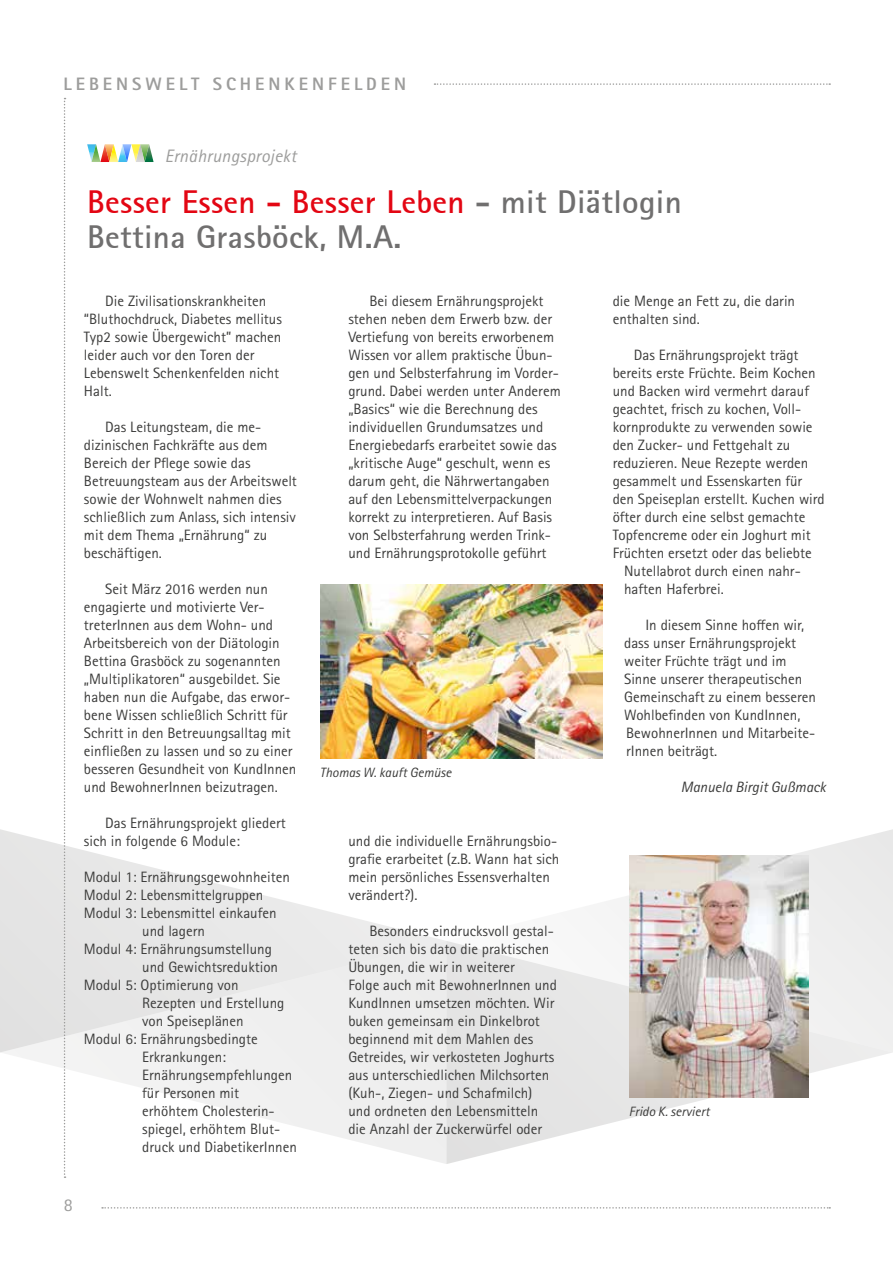
<style>
.page{position:relative;width:893px;height:1263px;background:#fff}
.page>*{position:absolute;margin:0;border:0;box-sizing:border-box;transform-origin:0 0}
.t1{font:33px/34.5px "Rotis Sans Serif Bold 65";letter-spacing:.01em;color:#706f6f}
.t2{font:800 18px "Rotis Sans Serif Pro";letter-spacing:.22em;color:#9d9d9c}
.t3{font:italic 18px "Rotis Sans Serif Pro";letter-spacing:.01em;color:#9d9d9c}
.t4{font:18px "Rotis Sans Serif Pro";color:#9d9d9c}
.t5{font:15px/18px "Rotis Sans Serif Pro";color:#3c3c3b}
.t6{font:italic 15px "Rotis Sans Serif Pro";color:#3c3c3b}
.t7{font:italic 13.5px "Rotis Sans Serif Pro";color:#3c3c3b}
.s1{color:#e30613}
</style>
<div class="page">
<svg style="left:0;top:829px;width:445px;height:112px"></svg>
<svg style="left:0;top:941px;width:446px;height:223px"></svg>
<svg style="left:604px;top:830px;width:288px;height:111px"></svg>
<svg style="left:446px;top:941px;width:446px;height:223px"></svg>
<svg style="left:892px;top:829px;width:1px;height:223px"></svg>
<svg style="left:102px;top:1207px;width:728px;height:1px"></svg>
<svg style="left:434px;top:83px;width:396px;height:2px"></svg>
<svg style="left:64px;top:98px;width:2px;height:1080px"></svg>
<svg style="left:87px;top:144px;width:67px;height:18px"></svg>
<img style="left:321px;top:585px;width:282px;height:174px">
<img style="left:629px;top:855px;width:180px;height:243px">
<p class="t2" style="left:63px;top:72px;width:344px">LEBENSWELT SCHENKENFELDEN</p>
<p class="t3" style="left:165px;top:145px;width:133px">Ernährungsprojekt</p>
<h1 class="t1" style="left:87px;top:184px;width:596px"><span class="s1">Besser Essen - Besser Leben</span> - mit Diätlogin<br>Bettina Grasböck, M.A.</h1>
<p class="t5" style="left:84px;top:292px;width:200px;text-indent:21px">Die Zivilisationskrankheiten “Bluthochdruck, Diabetes mellitus<br>Typ2 sowie Übergewicht” machen leider auch vor den Toren der<br>Lebenswelt Schenkenfelden nicht<br>Halt.</p>
<p class="t5" style="left:84px;top:418px;width:214px;text-indent:21px">Das Leitungsteam, die me&shy;dizinischen Fachkräfte aus dem<br>Bereich der Pflege sowie das<br>Betreuungsteam aus der Arbeitswelt sowie der Wohnwelt nahmen dies schließlich zum Anlass, sich intensiv mit dem Thema „Ernährung“ zu beschäftigen.</p>
<p class="t5" style="left:84px;top:580px;width:214px;text-indent:21px">Seit März 2016 werden nun engagierte und motivierte Ver&shy;treterInnen aus dem Wohn- und Arbeitsbereich von der Diätologin Bettina Grasböck zu sogenannten „Multiplikatoren“ ausgebildet. Sie haben nun die Aufgabe, das erwor&shy;bene Wissen schließlich Schritt für Schritt in den Betreuungsalltag mit einfließen zu lassen und so zu einer besseren Gesundheit von KundInnen und BewohnerInnen beizutragen.</p>
<p class="t5" style="left:84px;top:814px;width:203px;text-indent:21px">Das Ernährungsprojekt gliedert sich in folgende 6 Module:</p>
<p class="t5" style="left:84px;top:868px;width:208px">Modul 1: Ernährungsgewohnheiten</p>
<p class="t5" style="left:84px;top:886px;width:181px">Modul 2: Lebensmittelgruppen</p>
<p class="t5" style="left:84px;top:904px;width:194px">Modul 3: Lebensmittel einkaufen</p>
<p class="t5" style="left:142px;top:922px;width:64px">und lagern</p>
<p class="t5" style="left:84px;top:940px;width:190px">Modul 4: Ernährungsumstellung</p>
<p class="t5" style="left:142px;top:958px;width:137px">und Gewichtsreduktion</p>
<p class="t5" style="left:84px;top:976px;width:156px">Modul 5: Optimierung von</p>
<p class="t5" style="left:142px;top:994px;width:144px">Rezepten und Erstellung</p>
<p class="t5" style="left:142px;top:1012px;width:103px">von Speiseplänen</p>
<p class="t5" style="left:84px;top:1030px;width:175px">Modul 6: Ernährungsbedingte</p>
<p class="t5" style="left:142px;top:1048px;width:85px">Erkrankungen:</p>
<p class="t5" style="left:142px;top:1066px;width:151px">Ernährungsempfehlungen</p>
<p class="t5" style="left:142px;top:1084px;width:98px">für Personen mit</p>
<p class="t5" style="left:142px;top:1102px;width:134px">erhöhtem Cholesterin-</p>
<p class="t5" style="left:142px;top:1120px;width:140px">spiegel, erhöhtem Blut-</p>
<p class="t5" style="left:142px;top:1138px;width:156px">druck und DiabetikerInnen</p>
<p class="t4" style="left:64px;top:1194px;width:10px">8</p>
<p class="t5" style="left:348px;top:292px;width:214px;text-indent:21px">Bei diesem Ernährungsprojekt stehen neben dem Erwerb bzw. der Vertiefung von bereits erworbenem Wissen vor allem praktische Übun&shy;gen und Selbsterfahrung im Vorder&shy;grund. Dabei werden unter Anderem „Basics“ wie die Berechnung des individuellen Grundumsatzes und Energiebedarfs erarbeitet sowie das „kritische Auge“ geschult, wenn es darum geht, die Nährwertangaben auf den Lebensmittelverpackungen korrekt zu interpretieren. Auf Basis von Selbsterfahrung werden Trink&shy;und Ernährungsprotokolle geführt</p>
<p class="t7" style="left:320px;top:764px;width:133px">Thomas W. kauft Gemüse</p>
<p class="t5" style="left:348px;top:832px;width:213px">und die individuelle Ernährungsbio&shy;grafie erarbeitet (z.B. Wann hat sich mein persönliches Essensverhalten verändert?).</p>
<p class="t5" style="left:348px;top:922px;width:210px;text-indent:21px">Besonders eindrucksvoll gestal&shy;teten sich bis dato die praktischen<br>Übungen, die wir in weiterer<br>Folge auch mit BewohnerInnen und<br>KundInnen umsetzen möchten. Wir buken gemeinsam ein Dinkelbrot beginnend mit dem Mahlen des<br>Getreides, wir verkosteten Joghurts aus unterschiedlichen Milchsorten (Kuh-, Ziegen- und Schafmilch) und ordneten den Lebensmitteln die Anzahl der Zuckerwürfel oder</p>
<p class="t5" style="left:613px;top:292px;width:184px">die Menge an Fett zu, die darin enthalten sind.</p>
<p class="t5" style="left:634px;top:346px;width:166px">Das Ernährungsprojekt trägt</p>
<p class="t5" style="left:613px;top:364px;width:204px">bereits erste Früchte. Beim Kochen</p>
<p class="t5" style="left:613px;top:382px;width:198px">und Backen wird vermehrt darauf</p>
<p class="t5" style="left:613px;top:400px;width:190px">geachtet, frisch zu kochen, Voll-</p>
<p class="t5" style="left:613px;top:418px;width:201px">kornprodukte zu verwenden sowie</p>
<p class="t5" style="left:613px;top:436px;width:179px">den Zucker- und Fettgehalt zu</p>
<p class="t5" style="left:613px;top:454px;width:197px">reduzieren. Neue Rezepte werden</p>
<p class="t5" style="left:613px;top:472px;width:191px">gesammelt und Essenskarten für</p>
<p class="t5" style="left:613px;top:490px;width:214px">den Speiseplan erstellt. Kuchen wird</p>
<p class="t5" style="left:613px;top:508px;width:194px">öfter durch eine selbst gemachte</p>
<p class="t5" style="left:613px;top:526px;width:199px">Topfencreme oder ein Joghurt mit</p>
<p class="t5" style="left:613px;top:544px;width:201px">Früchten ersetzt oder das beliebte</p>
<p class="t5" style="left:624px;top:562px;width:178px">Nutellabrot durch einen nahr-</p>
<p class="t5" style="left:624px;top:580px;width:101px">haften Haferbrei.</p>
<p class="t5" style="left:624px;top:616px;width:193px;text-indent:21px">In diesem Sinne hoffen wir, dass unser Ernährungsprojekt weiter Früchte trägt und im<br>Sinne unserer therapeutischen<br>Gemeinschaft zu einem besseren<br>Wohlbefinden von KundInnen,<br>BewohnerInnen und Mitarbeite&shy;rInnen beiträgt.</p>
<p class="t6" style="left:681px;top:778px;width:147px">Manuela Birgit Gußmack</p>
<p class="t7" style="left:629px;top:1103px;width:82px">Frido K. serviert</p>
</div>
